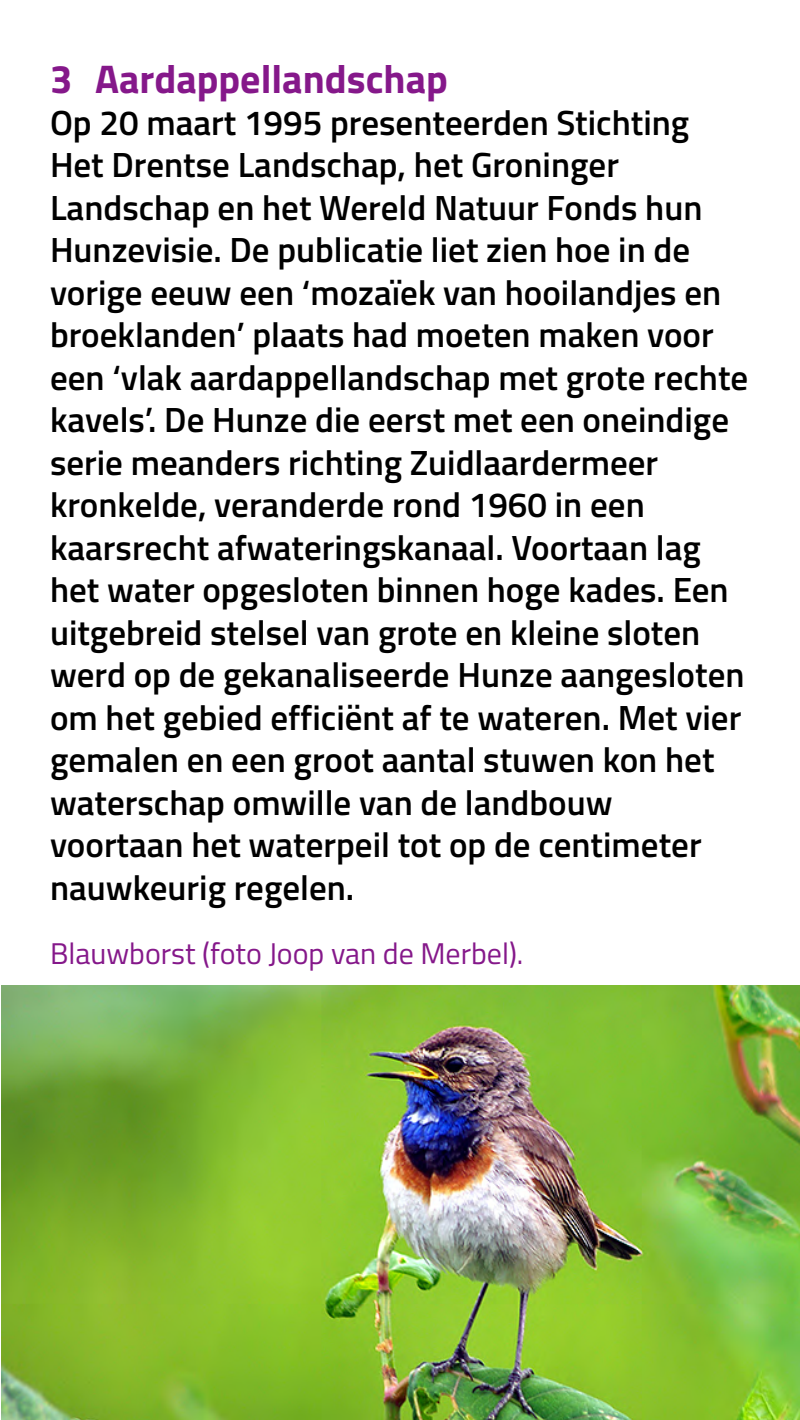
<style>
.page{position:relative;width:800px;height:1420px;background:#fff}
.page>*{position:absolute;margin:0;border:0;box-sizing:border-box;transform-origin:0 0}
.t1{font:700 40px "Titillium";color:#85188a}
.t2{font:600 35px/42.5px "Titillium";color:#000}
.t3{font:30px "Titillium";color:#85188a}
</style>
<div class="page">
<img style="left:2px;top:985px;width:798px;height:435px">
<p class="t1" style="left:50px;top:48px;width:399px">3 Aardappellandschap</p>
<p class="t2" style="left:50px;top:100px;width:700px">Op 20 maart 1995 presenteerden Stichting Het Drentse Landschap, het Groninger Landschap en het Wereld Natuur Fonds hun Hunzevisie. De publicatie liet zien hoe in de vorige eeuw een ‘mozaïek van hooilandjes en broeklanden’ plaats had moeten maken voor een ‘vlak aardappellandschap met grote rechte kavels’. De Hunze die eerst met een oneindige serie meanders richting Zuidlaardermeer kronkelde, veranderde rond 1960 in een kaarsrecht afwateringskanaal. Voortaan lag het water opgesloten binnen hoge kades. Een uitgebreid stelsel van grote en kleine sloten werd op de gekanaliseerde Hunze aangesloten om het gebied efficiënt af te wateren. Met vier gemalen en een groot aantal stuwen kon het waterschap omwille van de landbouw voortaan het waterpeil tot op de centimeter nauwkeurig regelen.</p>
<p class="t3" style="left:50px;top:931px;width:475px">Blauwborst (foto Joop van de Merbel).</p>
</div>
